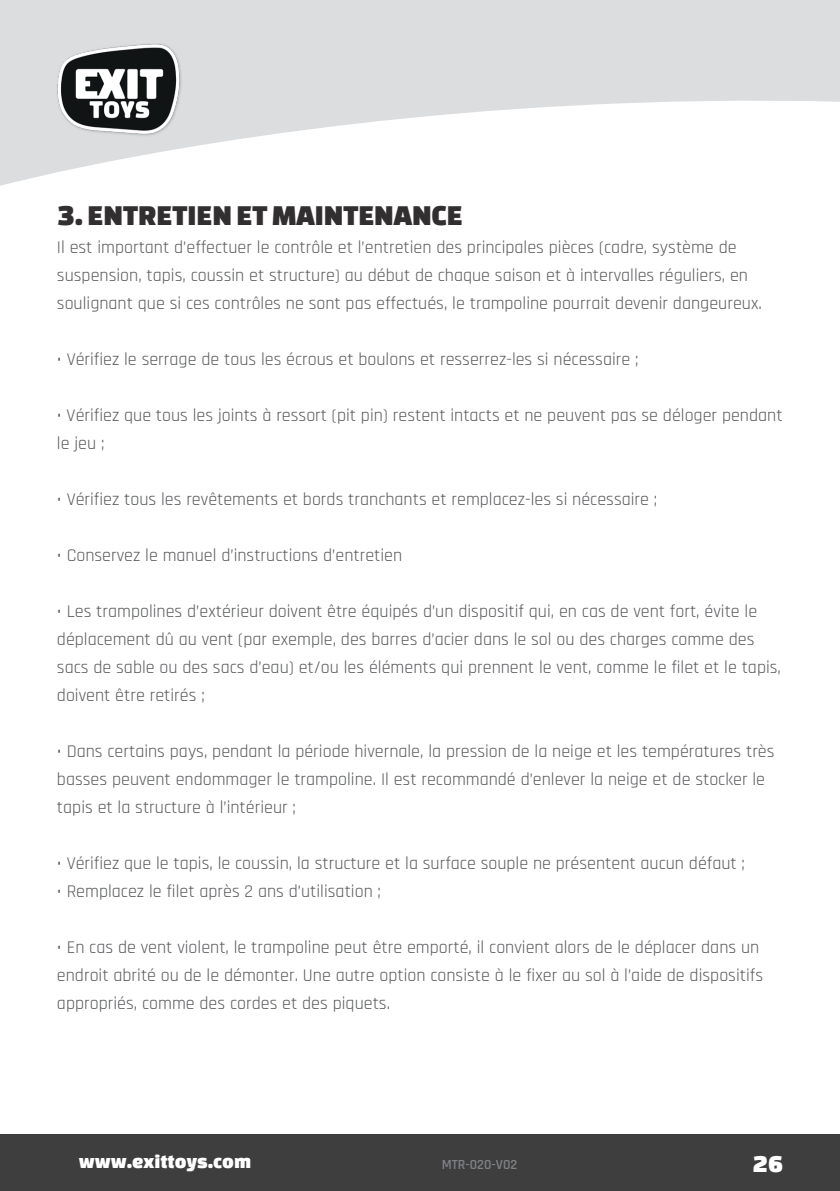
<style>
.page{position:relative;width:840px;height:1191px;background:#fff}
.page>*{position:absolute;margin:0;border:0;box-sizing:border-box;transform-origin:0 0}
.t1{font:30px "Changa One";color:#312f30}
.t2{font:25.2px "Changa One";color:#fff}
.t3{font:20px "Changa One";color:#fff}
.t4{font:18px/28px "Rajdhani";color:#57585a}
.t5{font:600 14px "Rajdhani";color:#808285}
</style>
<div class="page">
<svg style="left:0;top:0;width:839px;height:186px;fill:#dcdddf"></svg>
<img style="left:46px;top:17px;width:144px;height:144px">
<div style="left:0;top:1134px;width:839px;height:57px;background:#3e3e3f"></div>
<h1 class="t1" style="left:57px;top:198px;width:407px">3. ENTRETIEN ET MAINTENANCE</h1>
<p class="t4" style="left:57px;top:234px;width:706px">Il est important d’effectuer le contrôle et l’entretien des principales pièces (cadre, système de suspension, tapis, coussin et structure) au début de chaque saison et à intervalles réguliers, en soulignant que si ces contrôles ne sont pas effectués, le trampoline pourrait devenir dangeureux.</p>
<p class="t4" style="left:57px;top:346px;width:583px">• Vérifiez le serrage de tous les écrous et boulons et resserrez-les si nécessaire ;</p>
<p class="t4" style="left:57px;top:402px;width:726px">• Vérifiez que tous les joints à ressort (pit pin) restent intacts et ne peuvent pas se déloger pendant le jeu ;</p>
<p class="t4" style="left:57px;top:486px;width:601px">• Vérifiez tous les revêtements et bords tranchants et remplacez-les si nécessaire ;</p>
<p class="t4" style="left:57px;top:542px;width:346px">• Conservez le manuel d’instructions d’entretien</p>
<p class="t4" style="left:57px;top:598px;width:725px">• Les trampolines d’extérieur doivent être équipés d’un dispositif qui, en cas de vent fort, évite le déplacement dû au vent (par exemple, des barres d’acier dans le sol ou des charges comme des sacs de sable ou des sacs d’eau) et/ou les éléments qui prennent le vent, comme le filet et le tapis, doivent être retirés ;</p>
<p class="t4" style="left:57px;top:738px;width:718px">• Dans certains pays, pendant la période hivernale, la pression de la neige et les températures très basses peuvent endommager le trampoline. Il est recommandé d’enlever la neige et de stocker le tapis et la structure à l’intérieur ;</p>
<p class="t4" style="left:57px;top:850px;width:689px">• Vérifiez que le tapis, le coussin, la structure et la surface souple ne présentent aucun défaut ;</p>
<p class="t4" style="left:57px;top:878px;width:325px">• Remplacez le filet après 2 ans d’utilisation ;</p>
<p class="t4" style="left:57px;top:934px;width:707px">• En cas de vent violent, le trampoline peut être emporté, il convient alors de le déplacer dans un endroit abrité ou de le démonter. Une autre option consiste à le fixer au sol à l’aide de dispositifs appropriés, comme des cordes et des piquets.</p>
<p class="t3" style="left:79px;top:1149px;width:174px">www.exittoys.com</p>
<p class="t5" style="left:441px;top:1156px;width:77px">MTR-020-V02</p>
<h2 class="t2" style="left:752px;top:1149px;width:32px">26</h2>
</div>
